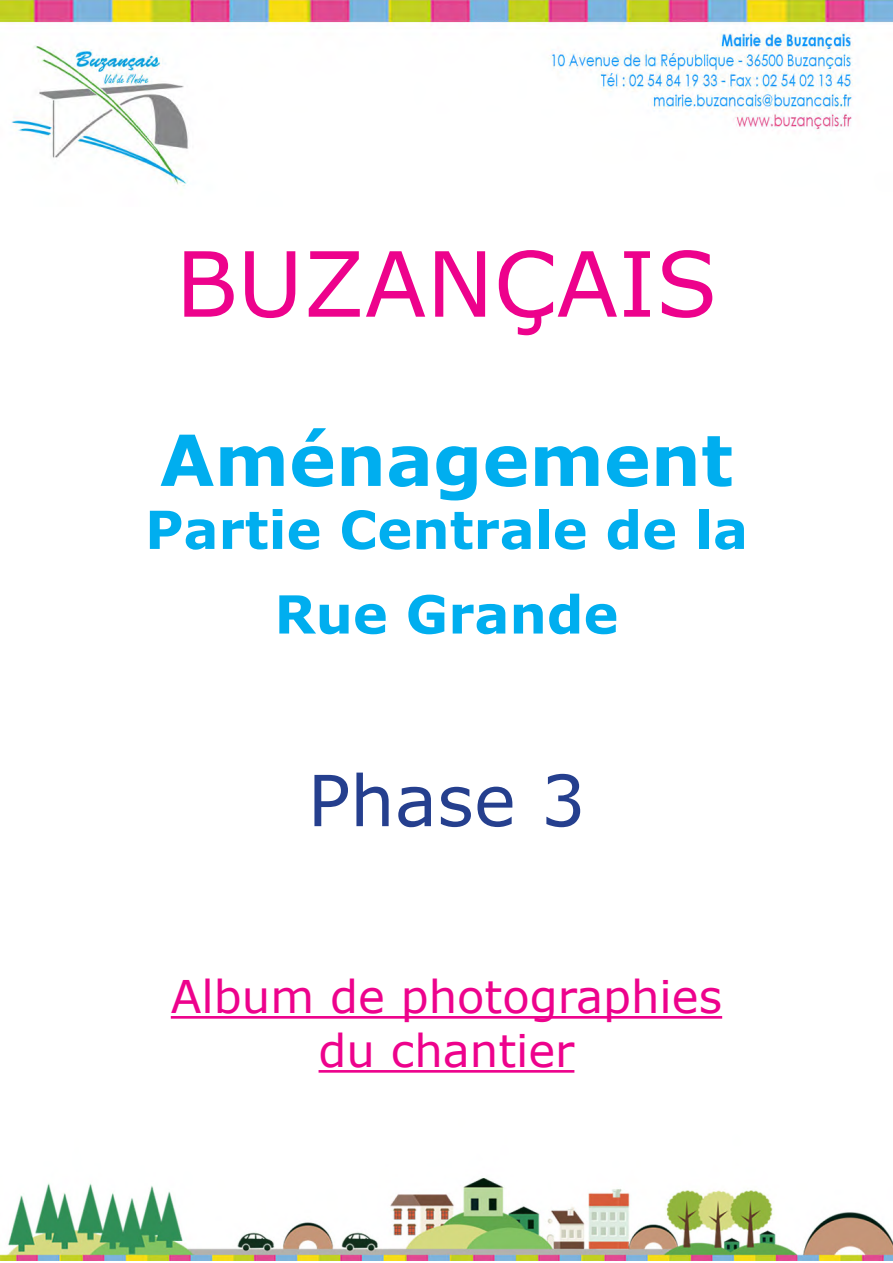
<style>
.page{position:relative;width:893px;height:1263px;background:#fff}
.page>*{position:absolute;margin:0;border:0;box-sizing:border-box;transform-origin:0 0}
.t1{font:90px "Verdana";color:#ed028c}
.t2{font:700 70.5px "Verdana";color:#00aeef}
.t3{font:70.5px "Verdana";color:#253f8e}
.t4{font:700 52.5px/84.6px "Verdana";color:#00aeef;text-align:center}
.t5{font:45px "Verdana";color:#ed028c}
</style>
<div class="page">
<img style="left:0;top:0;width:893px;height:186px">
<img style="left:0;top:1070px;width:893px;height:191px">
<hr style="left:171px;top:1016px;width:551px;height:3px;background:#ed028c">
<hr style="left:319px;top:1070px;width:255px;height:3px;background:#ed028c">
<p class="t1" style="left:176px;top:222px;width:543px">BUZANÇAIS</p>
<p class="t2" style="left:160px;top:410px;width:575px">Aménagement</p>
<p class="t4" style="left:145px;top:486px;width:605px">Partie Centrale de la<br>Rue Grande</p>
<p class="t3" style="left:308px;top:752px;width:279px">Phase 3</p>
<p class="t5" style="left:171px;top:966px;width:553px">Album de photographies</p>
<p class="t5" style="left:319px;top:1020px;width:257px">du chantier</p>
</div>
